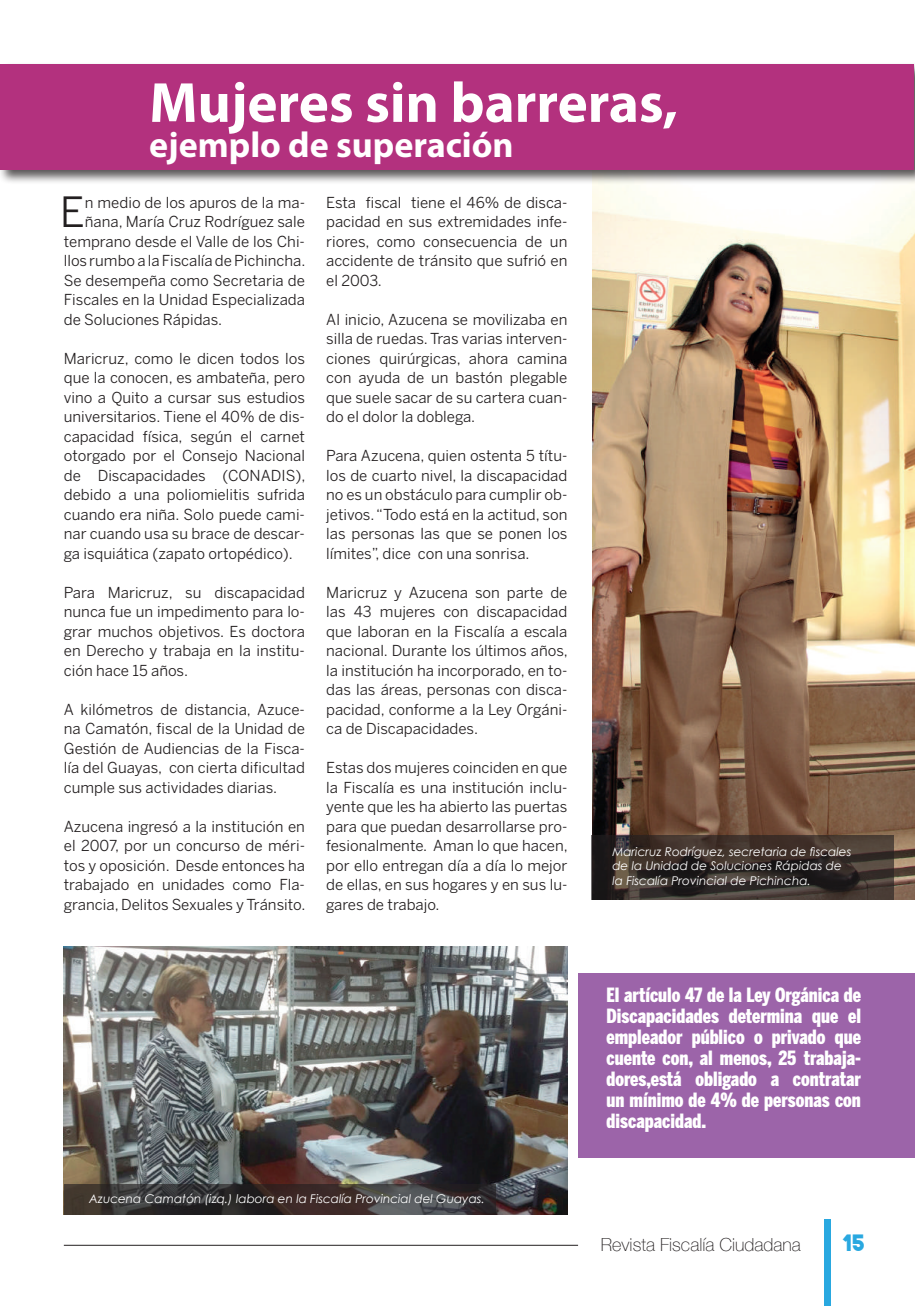
<style>
.page{position:relative;width:915px;height:1306px;background:#fff}
.page>*{position:absolute;margin:0;border:0;box-sizing:border-box;transform-origin:0 0}
.t1{font:700 57px "Myriad Pro";color:#fff}
.t2{font:41.4px "Benton Sans";color:#231f20}
.t3{font:700 36px "Myriad Pro";color:#fff}
.t4{font:22.5px "The Bold Font";color:#29a8e0}
.t5{font:900 19.5px/21px "Benton Sans Comp";color:#fff;text-align:justify}
.t6{font:100 18px "Helvetica Neue";color:#231f20}
.t7{font:15px/19.5px "Benton Sans";color:#231f20;text-align:justify}
.t8{font:italic 12px/14.4px "Century Gothic";color:#fff}
</style>
<div class="page">
<img style="left:592px;top:185px;width:322px;height:714px">
<div style="left:824px;top:1219px;width:6px;height:86px;background:#29a8e0"></div>
<hr style="left:64px;top:1244px;width:514px;height:1px;background:#231f20">
<div style="left:0;top:62px;width:914px;height:123px;background:#231f20;opacity:.75"></div>
<div style="left:0;top:64px;width:913px;height:106px;background:#b3317e"></div>
<div style="left:578px;top:973px;width:336px;height:184px;background:#9c64a9"></div>
<img style="left:64px;top:946px;width:503px;height:268px">
<svg style="left:591px;top:834px;width:302px;height:65px;background:#39302b"></svg>
<svg style="left:64px;top:1183px;width:431px;height:31px;background:#3b3535"></svg>
<h1 class="t1" style="left:149px;top:65px;width:530px">Mujeres sin barreras,</h1>
<h3 class="t3" style="left:149px;top:122px;width:366px">ejemplo de superación</h3>
<h2 class="t2" style="left:60px;top:188px;width:26px">E</h2>
<p class="t7" style="left:85px;top:192px;width:221px">n medio de los apuros de la ma-</p>
<p class="t7" style="left:85px;top:212px;width:221px">ñana, María Cruz Rodríguez sale</p>
<p class="t7" style="left:64px;top:231px;width:242px">temprano desde el Valle de los Chi-</p>
<p class="t7" style="left:64px;top:251px;width:243px">llos rumbo a la Fiscalía de Pichincha.</p>
<p class="t7" style="left:64px;top:270px;width:242px">Se desempeña como Secretaria de</p>
<p class="t7" style="left:64px;top:290px;width:242px">Fiscales en la Unidad Especializada</p>
<p class="t7" style="left:64px;top:309px;width:160px">de Soluciones Rápidas.</p>
<p class="t7" style="left:64px;top:348px;width:243px">Maricruz, como le dicen todos los que la conocen, es ambateña, pero vino a Quito a cursar sus estudios universitarios. Tiene el 40% de dis&shy;capacidad física, según el carnet otorgado por el Consejo Nacional de Discapacidades (CONADIS), debido a una poliomielitis sufrida cuando era niña. Solo puede cami&shy;nar cuando usa su brace de descar&shy;ga isquiática (zapato ortopédico).</p>
<p class="t7" style="left:64px;top:582px;width:242px">Para Maricruz, su discapacidad nunca fue un impedimento para lo&shy;grar muchos objetivos. Es doctora en Derecho y trabaja en la institu&shy;ción hace 15 años.</p>
<p class="t7" style="left:64px;top:699px;width:242px">A kilómetros de distancia, Azuce&shy;na Camatón, fiscal de la Unidad de Gestión de Audiencias de la Fisca&shy;lía del Guayas, con cierta dificultad cumple sus actividades diarias.</p>
<p class="t7" style="left:64px;top:816px;width:243px">Azucena ingresó a la institución en el 2007, por un concurso de méri&shy;tos y oposición. Desde entonces ha trabajado en unidades como Fla&shy;grancia, Delitos Sexuales y Tránsito.</p>
<p class="t7" style="left:326px;top:192px;width:242px">Esta fiscal tiene el 46% de disca&shy;pacidad en sus extremidades infe&shy;riores, como consecuencia de un accidente de tránsito que sufrió en el 2003.</p>
<p class="t7" style="left:326px;top:309px;width:242px">Al inicio, Azucena se movilizaba en silla de ruedas. Tras varias interven&shy;ciones quirúrgicas, ahora camina con ayuda de un bastón plegable que suele sacar de su cartera cuan&shy;do el dolor la doblega.</p>
<p class="t7" style="left:326px;top:446px;width:242px">Para Azucena, quien ostenta 5 títu&shy;los de cuarto nivel, la discapacidad no es un obstáculo para cumplir ob&shy;jetivos. “Todo está en la actitud, son las personas las que se ponen los límites”, dice con una sonrisa.</p>
<p class="t7" style="left:326px;top:582px;width:243px">Maricruz y Azucena son parte de las 43 mujeres con discapacidad que laboran en la Fiscalía a escala nacional. Durante los últimos años, la institución ha incorporado, en to&shy;das las áreas, personas con disca&shy;pacidad, conforme a la Ley Orgáni&shy;ca de Discapacidades.</p>
<p class="t7" style="left:326px;top:758px;width:243px">Estas dos mujeres coinciden en que la Fiscalía es una institución inclu&shy;yente que les ha abierto las puertas para que puedan desarrollarse pro&shy;fesionalmente. Aman lo que hacen, por ello entregan día a día lo mejor de ellas, en sus hogares y en sus lu&shy;gares de trabajo.</p>
<p class="t8" style="left:89px;top:1191px;width:397px">Azucena Camatón (izq.) labora en la Fiscalía Provincial del Guayas.</p>
<p class="t8" style="left:612px;top:844px;width:240px">Maricruz Rodríguez, secretaria de fiscales de la Unidad de Soluciones Rápidas de la Fiscalía Provincial de Pichincha.</p>
<h3 class="t5" style="left:606px;top:984px;width:256px">El artículo 47 de la Ley Orgánica de Discapacidades determina que el empleador público o privado que cuente con, al menos, 25 trabaja&shy;dores,está obligado a contratar un mínimo de 4% de personas con discapacidad.</h3>
<p class="t6" style="left:600px;top:1230px;width:201px">Revista Fiscalía Ciudadana</p>
<h3 class="t4" style="left:841px;top:1228px;width:25px">15</h3>
</div>
